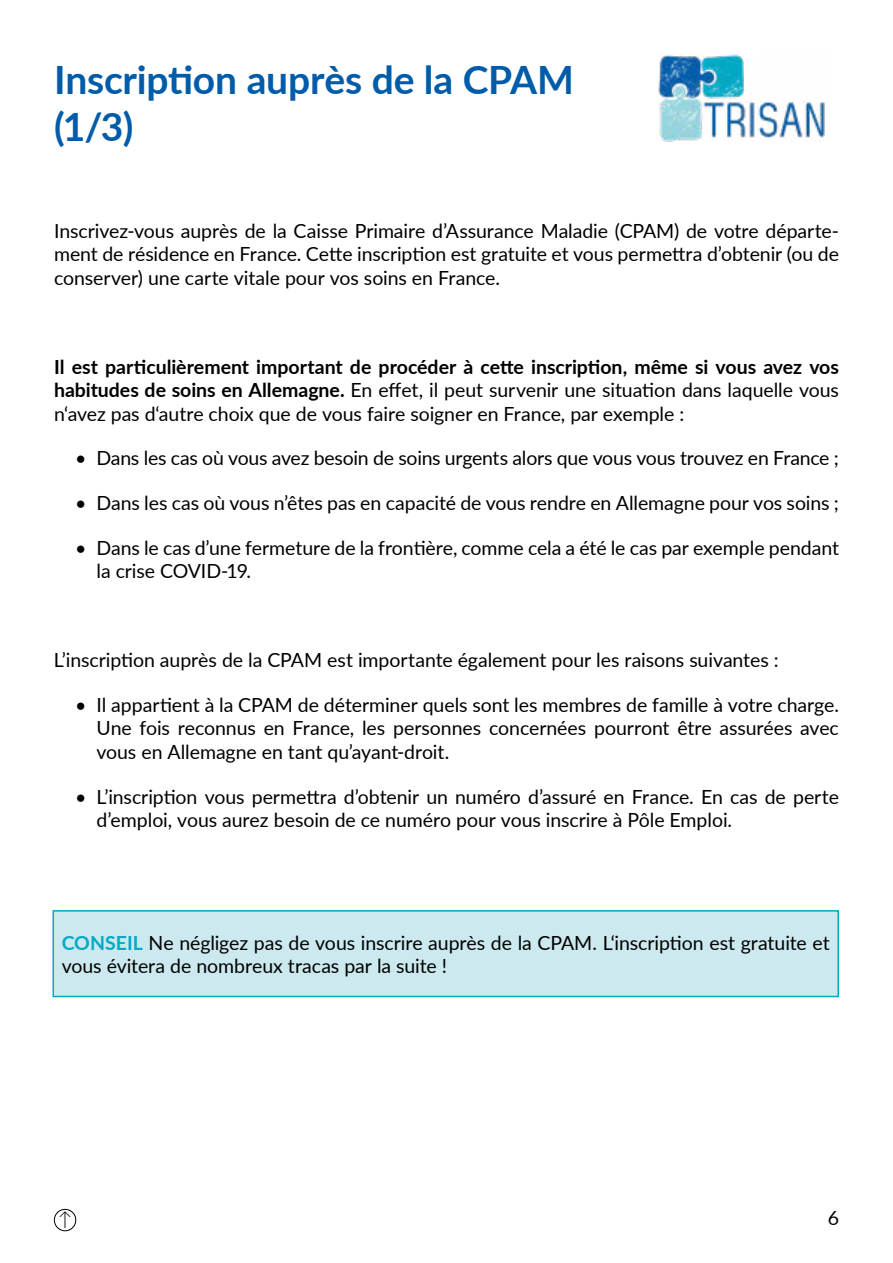
<style>
.page{position:relative;width:893px;height:1263px;background:#fff}
.page>*{position:absolute;margin:0;border:0;box-sizing:border-box;transform-origin:0 0}
.t1{font:700 39px/46.8px "Lato";letter-spacing:-.005em;color:#005ca9}
.t2{font:19.5px/23.4px "Lato";letter-spacing:-.005em;color:#000;text-align:justify}
.t3{font:300 19.5px "Lato";color:#000}
.s1{font-weight:700}
.s2{font-weight:700;color:#04a9c5}
</style>
<div class="page">
<img style="left:659px;top:54px;width:166px;height:87px">
<div style="left:52px;top:910px;width:787px;height:87px;background:#cbe9ee;border:2px solid #04a9c5"></div>
<div style="left:54px;top:1209px;width:22px;height:22px;border:1px solid #000;border-radius:50%"></div>
<h1 class="t1" style="left:54px;top:55px;width:521px">Inscription auprès de la CPAM (1/3)</h1>
<p class="t2" style="left:54px;top:218px;width:786px">Inscrivez-vous auprès de la Caisse Primaire d’Assurance Maladie (CPAM) de votre départe&shy;ment de résidence en France. Cette inscription est gratuite et vous permettra d’obtenir (ou de conserver) une carte vitale pour vos soins en France.</p>
<p class="t2" style="left:54px;top:354px;width:786px"><span class="s1">Il est particulièrement important de procéder à cette inscription, même si vous avez vos habitudes de soins en Allemagne.</span> En effet, il peut survenir une situation dans laquelle vous n‘avez pas d‘autre choix que de vous faire soigner en France, par exemple :</p>
<p class="t2" style="left:75px;top:446px;width:765px">• Dans les cas où vous avez besoin de soins urgents alors que vous vous trouvez en France ;</p>
<p class="t2" style="left:75px;top:490px;width:765px">• Dans les cas où vous n’êtes pas en capacité de vous rendre en Allemagne pour vos soins ;</p>
<p class="t2" style="left:97px;top:535px;width:744px;text-indent:-21px">• Dans le cas d’une fermeture de la frontière, comme cela a été le cas par exemple pendant la crise COVID-19.</p>
<p class="t2" style="left:54px;top:648px;width:726px">L’inscription auprès de la CPAM est importante également pour les raisons suivantes :</p>
<p class="t2" style="left:96px;top:692px;width:744px;text-indent:-21px">• Il appartient à la CPAM de déterminer quels sont les membres de famille à votre charge.<br>Une fois reconnus en France, les personnes concernées pourront être assurées avec vous en Allemagne en tant qu’ayant-droit.</p>
<p class="t2" style="left:96px;top:784px;width:744px;text-indent:-21px">• L’inscription vous permettra d’obtenir un numéro d’assuré en France. En cas de perte d’emploi, vous aurez besoin de ce numéro pour vous inscrire à Pôle Emploi.</p>
<p class="t2" style="left:62px;top:930px;width:769px"><span class="s2">CONSEIL</span> Ne négligez pas de vous inscrire auprès de la CPAM. L‘inscription est gratuite et vous évitera de nombreux tracas par la suite !</p>
<p class="t3" style="left:58px;top:1206px;width:16px">↑</p>
<p class="t2" style="left:828px;top:1205px;width:13px">6</p>
</div>
